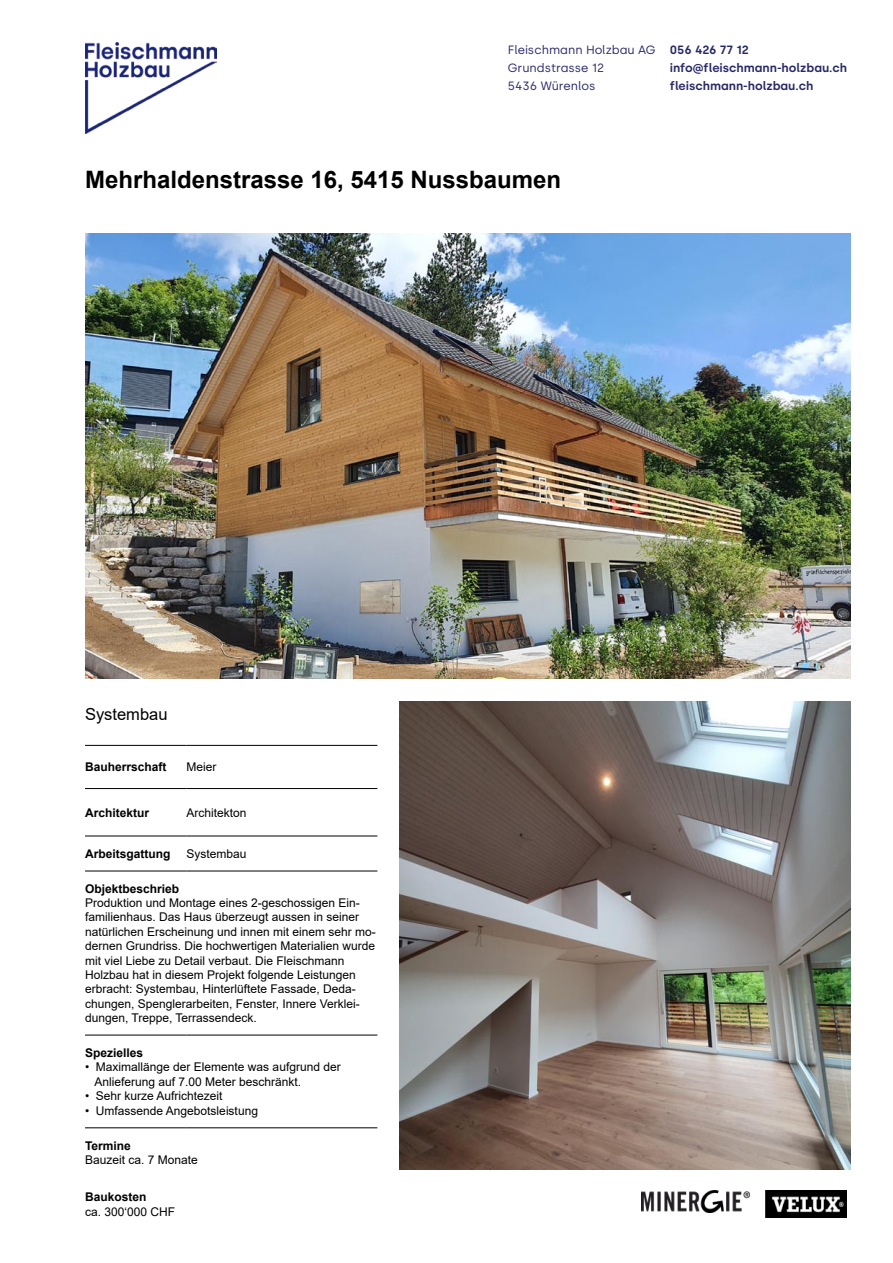
<style>
.page{position:relative;width:893px;height:1263px;background:#fff}
.page>*{position:absolute;margin:0;border:0;box-sizing:border-box;transform-origin:0 0}
.t1{font:700 24px "Arial";color:#000}
.t2{font:16.5px "Arial";color:#000}
.t3{font:12px/14.4px "Arial";color:#000}
.t4{font:700 12px "Arial";color:#000}
.t5{font:12px/18px "Silka";color:#282868}
.t6{font:600 12px "Silka";color:#282868}
.s1{font-weight:600}
</style>
<div class="page">
<img style="left:85px;top:43px;width:131px;height:90px">
<img style="left:642px;top:1191px;width:107px;height:21px">
<img style="left:765px;top:1191px;width:82px;height:27px">
<hr style="left:85px;top:745px;width:101px;height:1px;background:#000">
<hr style="left:186px;top:745px;width:191px;height:1px;background:#000">
<hr style="left:85px;top:788px;width:101px;height:1px;background:#000">
<hr style="left:186px;top:788px;width:191px;height:1px;background:#000">
<hr style="left:85px;top:836px;width:101px;height:1px;background:#000">
<hr style="left:186px;top:836px;width:191px;height:1px;background:#000">
<hr style="left:85px;top:871px;width:101px;height:1px;background:#000">
<hr style="left:186px;top:871px;width:191px;height:1px;background:#000">
<hr style="left:85px;top:1035px;width:101px;height:1px;background:#000">
<hr style="left:186px;top:1035px;width:191px;height:1px;background:#000">
<hr style="left:85px;top:1127px;width:101px;height:1px;background:#000">
<hr style="left:186px;top:1127px;width:191px;height:1px;background:#000">
<img style="left:85px;top:234px;width:765px;height:445px">
<img style="left:400px;top:702px;width:450px;height:467px">
<p class="t5" style="left:508px;top:41px;width:243px">Fleischmann Holzbau AG <span class="s1">056 426 77 12<br></span>Grundstrasse 12</p>
<p class="t6" style="left:670px;top:61px;width:179px">info@fleischmann-holzbau.ch</p>
<p class="t5" style="left:508px;top:77px;width:89px">5436 Würenlos</p>
<p class="t6" style="left:670px;top:79px;width:145px">fleischmann-holzbau.ch</p>
<h1 class="t1" style="left:85px;top:162px;width:478px">Mehrhaldenstrasse 16, 5415 Nussbaumen</h1>
<h2 class="t2" style="left:85px;top:702px;width:84px">Systembau</h2>
<p class="t4" style="left:85px;top:759px;width:83px">Bauherrschaft</p>
<p class="t3" style="left:186px;top:760px;width:31px">Meier</p>
<p class="t4" style="left:85px;top:804px;width:66px">Architektur</p>
<p class="t3" style="left:186px;top:805px;width:62px">Architekton</p>
<p class="t4" style="left:85px;top:845px;width:87px">Arbeitsgattung</p>
<p class="t3" style="left:186px;top:846px;width:62px">Systembau</p>
<p class="t4" style="left:85px;top:880px;width:96px">Objektbeschrieb</p>
<p class="t3" style="left:85px;top:895px;width:292px">Produktion und Montage eines 2-geschossigen Ein&shy;familienhaus. Das Haus überzeugt aussen in seiner natürlichen Erscheinung und innen mit einem sehr mo&shy;dernen Grundriss. Die hochwertigen Materialien wurde mit viel Liebe zu Detail verbaut. Die Fleischmann Holzbau hat in diesem Projekt folgende Leistungen erbracht: Systembau, Hinterlüftete Fassade, Deda&shy;chungen, Spenglerarbeiten, Fenster, Innere Verklei&shy;dungen, Treppe, Terrassendeck.</p>
<p class="t4" style="left:85px;top:1044px;width:60px">Spezielles</p>
<p class="t3" style="left:94px;top:1060px;width:248px;text-indent:-9px">• Maximallänge der Elemente was aufgrund der<br>Anlieferung auf 7.00 Meter beschränkt.</p>
<p class="t3" style="left:85px;top:1089px;width:139px">• Sehr kurze Aufrichtezeit</p>
<p class="t3" style="left:85px;top:1103px;width:174px">• Umfassende Angebotsleistung</p>
<p class="t4" style="left:85px;top:1137px;width:47px">Termine</p>
<p class="t3" style="left:85px;top:1152px;width:114px">Bauzeit ca. 7 Monate</p>
<p class="t4" style="left:85px;top:1188px;width:63px">Baukosten</p>
<p class="t3" style="left:85px;top:1204px;width:92px">ca. 300‘000 CHF</p>
</div>
